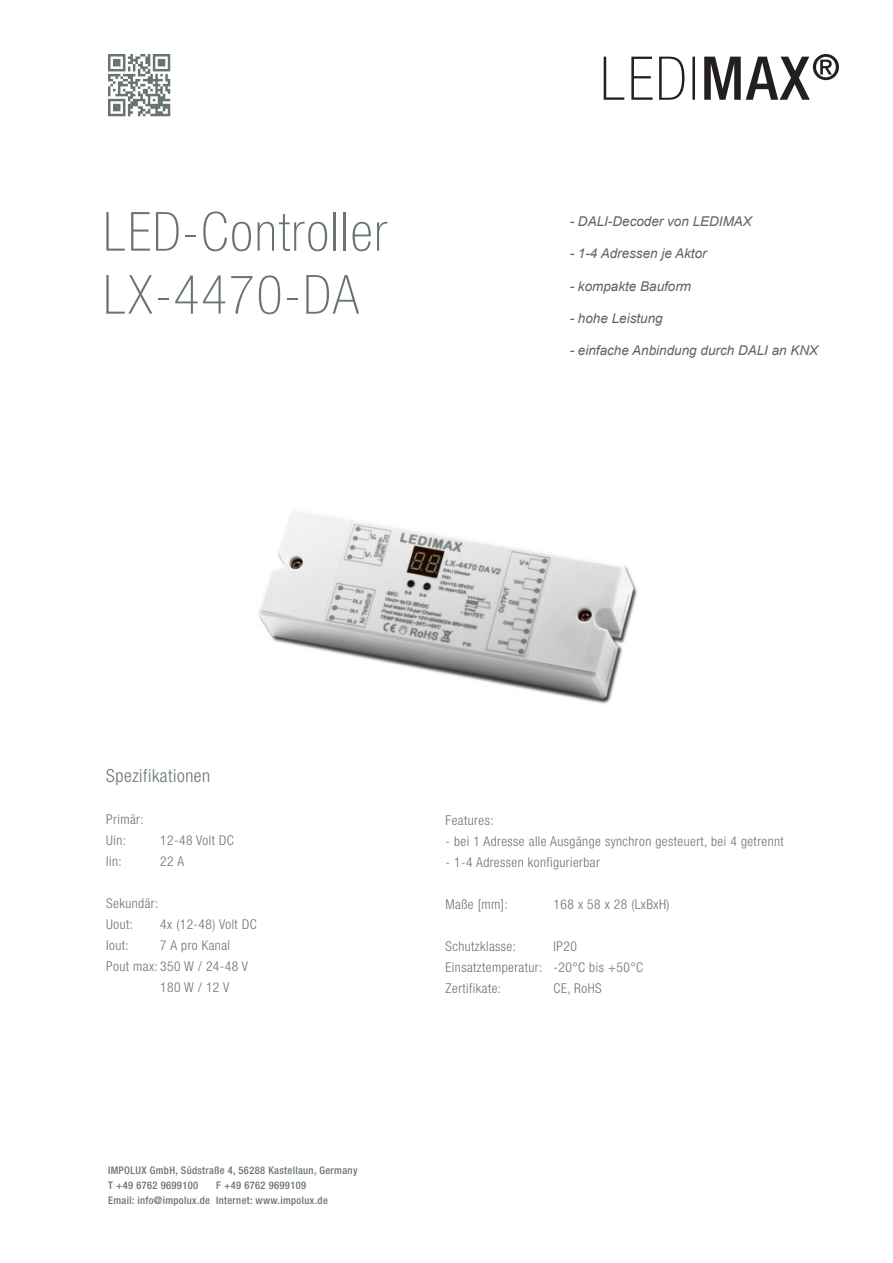
<style>
.page{position:relative;width:893px;height:1263px;background:#fff}
.page>*{position:absolute;margin:0;border:0;box-sizing:border-box;transform-origin:0 0}
.t1{font:100 condensed 54px "Helvetica Neue LT Std";letter-spacing:.035em;color:#697374}
.t2{font:300 condensed 18px "Helvetica Neue LT Std";letter-spacing:.035em;color:#697374}
.t3{font:300 condensed 13.5px "Helvetica Neue LT Std";letter-spacing:.035em;color:#697374}
.t4{font:italic 13.5px "Arial";color:#616164}
.t5{font:500 condensed 10.5px "Helvetica Neue LT Std";letter-spacing:.035em;color:#697374}
</style>
<div class="page">
<img style="left:258px;top:511px;width:379px;height:193px">
<svg style="left:604px;top:54px;width:235px;height:46px"></svg>
<svg style="left:108px;top:54px;width:62px;height:62px"></svg>
<p class="t1" style="left:103px;top:201px;width:286px">LED-Controller</p>
<p class="t1" style="left:103px;top:264px;width:257px">LX-4470-DA</p>
<p class="t4" style="left:570px;top:212px;width:184px">- DALI-Decoder von LEDIMAX</p>
<p class="t4" style="left:570px;top:245px;width:139px">- 1-4 Adressen je Aktor</p>
<p class="t4" style="left:570px;top:277px;width:123px">- kompakte Bauform</p>
<p class="t4" style="left:570px;top:310px;width:95px">- hohe Leistung</p>
<p class="t4" style="left:570px;top:342px;width:250px">- einfache Anbindung durch DALI an KNX</p>
<p class="t2" style="left:106px;top:766px;width:105px">Spezifikationen</p>
<p class="t3" style="left:106px;top:812px;width:39px">Primär:</p>
<p class="t3" style="left:106px;top:833px;width:21px">Uin:</p>
<p class="t3" style="left:160px;top:833px;width:75px">12-48 Volt DC</p>
<p class="t3" style="left:106px;top:854px;width:17px">Iin:</p>
<p class="t3" style="left:160px;top:854px;width:25px">22 A</p>
<p class="t3" style="left:106px;top:896px;width:54px">Sekundär:</p>
<p class="t3" style="left:106px;top:917px;width:28px">Uout:</p>
<p class="t3" style="left:160px;top:917px;width:98px">4x (12-48) Volt DC</p>
<p class="t3" style="left:106px;top:938px;width:24px">Iout:</p>
<p class="t3" style="left:160px;top:938px;width:71px">7 A pro Kanal</p>
<p class="t3" style="left:106px;top:959px;width:143px">Pout max: 350 W / 24-48 V</p>
<p class="t3" style="left:160px;top:980px;width:70px">180 W / 12 V</p>
<p class="t5" style="left:108px;top:1164px;width:251px">IMPOLUX GmbH, Südstraße 4, 56288 Kastellaun, Germany</p>
<p class="t5" style="left:108px;top:1179px;width:92px">T +49 6762 9699100</p>
<p class="t5" style="left:216px;top:1179px;width:92px">F +49 6762 9699109</p>
<p class="t5" style="left:108px;top:1194px;width:221px">Email: info@impolux.de Internet: www.impolux.de</p>
<p class="t3" style="left:446px;top:813px;width:50px">Features:</p>
<p class="t3" style="left:446px;top:834px;width:340px">- bei 1 Adresse alle Ausgänge synchron gesteuert, bei 4 getrennt</p>
<p class="t3" style="left:446px;top:855px;width:156px">- 1-4 Adressen konfigurierbar</p>
<p class="t3" style="left:446px;top:897px;width:64px">Maße [mm]:</p>
<p class="t3" style="left:554px;top:897px;width:117px">168 x 58 x 28 (LxBxH)</p>
<p class="t3" style="left:446px;top:939px;width:72px">Schutzklasse:</p>
<p class="t3" style="left:554px;top:939px;width:25px">IP20</p>
<p class="t3" style="left:446px;top:960px;width:199px">Einsatztemperatur: -20°C bis +50°C</p>
<p class="t3" style="left:446px;top:981px;width:57px">Zertifikate:</p>
<p class="t3" style="left:554px;top:981px;width:50px">CE, RoHS</p>
</div>
